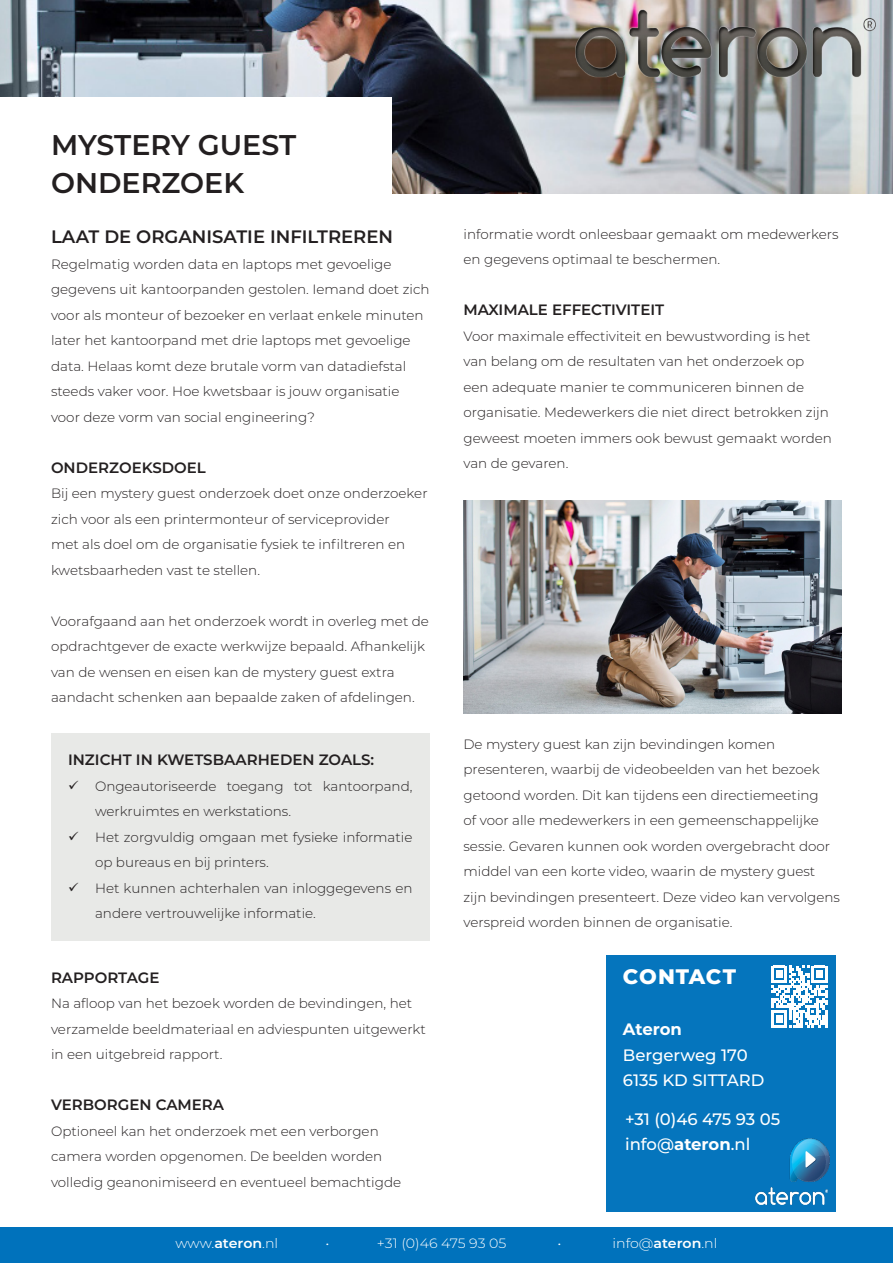
<style>
.page{position:relative;width:893px;height:1263px;background:#fff}
.page>*{position:absolute;margin:0;border:0;box-sizing:border-box;transform-origin:0 0}
.t1{font:600 28.5px/37.5px "Montserrat";color:#231f20}
.t2{font:800 21px "Montserrat";letter-spacing:.04em;color:#fff}
.t3{font:600 18px "Montserrat";color:#231f20}
.t4{font:500 16.5px "Montserrat";color:#fff}
.t5{font:700 16.5px "Montserrat";letter-spacing:-.005em;color:#fff}
.t6{font:600 15px "Montserrat";color:#231f20}
.t7{font:300 13.5px/25.5px "Montserrat";color:#231f20}
.t8{font:300 13.5px "Montserrat";color:#fff;scale:1.05 1}
.s1{font-weight:700}
.s2{font-weight:600}
</style>
<div class="page">
<img style="left:0;top:0;width:893px;height:193px">
<div style="left:0;top:98px;width:392px;height:105px;background:#fff"></div>
<div style="left:51px;top:733px;width:378px;height:208px;background:#e8e9e7"></div>
<img style="left:463px;top:501px;width:379px;height:212px">
<div style="left:0;top:1227px;width:893px;height:36px;background:#0072bc"></div>
<img style="left:575px;top:8px;width:308px;height:70px">
<div style="left:607px;top:955px;width:229px;height:257px;background:#0575bd"></div>
<img style="left:756px;top:1138px;width:73px;height:66px">
<svg style="left:771px;top:965px;width:56px;height:62px"></svg>
<p class="t1" style="left:51px;top:125px;width:247px">MYSTERY GUEST<br>ONDERZOEK</p>
<p class="t3" style="left:51px;top:224px;width:344px">LAAT DE ORGANISATIE INFILTREREN</p>
<p class="t7" style="left:51px;top:251px;width:380px">Regelmatig worden data en laptops met gevoelige gegevens uit kantoorpanden gestolen. Iemand doet zich voor als monteur of bezoeker en verlaat enkele minuten later het kantoorpand met drie laptops met gevoelige data. Helaas komt deze brutale vorm van datadiefstal steeds vaker voor. Hoe kwetsbaar is jouw organisatie voor deze vorm van social engineering?</p>
<p class="t6" style="left:51px;top:457px;width:156px">ONDERZOEKSDOEL</p>
<p class="t7" style="left:51px;top:480px;width:378px">Bij een mystery guest onderzoek doet onze onderzoeker zich voor als een printermonteur of serviceprovider<br>met als doel om de organisatie fysiek te infiltreren en kwetsbaarheden vast te stellen.</p>
<p class="t7" style="left:51px;top:608px;width:379px">Voorafgaand aan het onderzoek wordt in overleg met de opdrachtgever de exacte werkwijze bepaald. Afhankelijk van de wensen en eisen kan de mystery guest extra aandacht schenken aan bepaalde zaken of afdelingen.</p>
<p class="t6" style="left:68px;top:749px;width:308px">INZICHT IN KWETSBAARHEDEN ZOALS:</p>
<p class="t7" style="left:95px;top:773px;width:319px">Ongeautoriseerde toegang tot kantoorpand, werkruimtes en werkstations.</p>
<p class="t7" style="left:95px;top:824px;width:319px">Het zorgvuldig omgaan met fysieke informatie op bureaus en bij printers.</p>
<p class="t7" style="left:95px;top:875px;width:319px">Het kunnen achterhalen van inloggegevens en andere vertrouwelijke informatie.</p>
<p class="t6" style="left:51px;top:967px;width:110px">RAPPORTAGE</p>
<p class="t7" style="left:51px;top:990px;width:376px">Na afloop van het bezoek worden de bevindingen, het verzamelde beeldmateriaal en adviespunten uitgewerkt in een uitgebreid rapport.</p>
<p class="t6" style="left:51px;top:1094px;width:175px">VERBORGEN CAMERA</p>
<p class="t7" style="left:51px;top:1118px;width:352px">Optioneel kan het onderzoek met een verborgen camera worden opgenomen. De beelden worden volledig geanonimiseerd en eventueel bemachtigde</p>
<p class="t7" style="left:463px;top:221px;width:377px">informatie wordt onleesbaar gemaakt om medewerkers en gegevens optimaal te beschermen.</p>
<p class="t6" style="left:463px;top:299px;width:202px">MAXIMALE EFFECTIVITEIT</p>
<p class="t7" style="left:463px;top:323px;width:370px">Voor maximale effectiviteit en bewustwording is het van belang om de resultaten van het onderzoek op een adequate manier te communiceren binnen de organisatie. Medewerkers die niet direct betrokken zijn geweest moeten immers ook bewust gemaakt worden van de gevaren.</p>
<p class="t7" style="left:463px;top:731px;width:378px">De mystery guest kan zijn bevindingen komen presenteren, waarbij de videobeelden van het bezoek getoond worden. Dit kan tijdens een directiemeeting<br>of voor alle medewerkers in een gemeenschappelijke sessie. Gevaren kunnen ook worden overgebracht door middel van een korte video, waarin de mystery guest zijn bevindingen presenteert. Deze video kan vervolgens verspreid worden binnen de organisatie.</p>
<p class="t2" style="left:623px;top:961px;width:115px">CONTACT</p>
<p class="t5" style="left:623px;top:1017px;width:61px">Ateron</p>
<p class="t4" style="left:623px;top:1043px;width:126px">Bergerweg 170</p>
<p class="t4" style="left:623px;top:1069px;width:143px">6135 KD SITTARD</p>
<p class="t4" style="left:625px;top:1107px;width:157px">+31 (0)46 475 93 05</p>
<p class="t4" style="left:625px;top:1133px;width:127px">info@<span class="s1">ateron</span>.nl</p>
<p class="t8" style="left:175px;top:1234px;width:99px">www.<span class="s2">ateron</span>.nl</p>
<p class="t8" style="left:326px;top:1234px;width:5px">•</p>
<p class="t8" style="left:377px;top:1234px;width:125px">+31 (0)46 475 93 05</p>
<p class="t8" style="left:557px;top:1234px;width:5px">•</p>
<p class="t8" style="left:612px;top:1234px;width:102px">info@<span class="s2">ateron</span>.nl</p>
</div>
